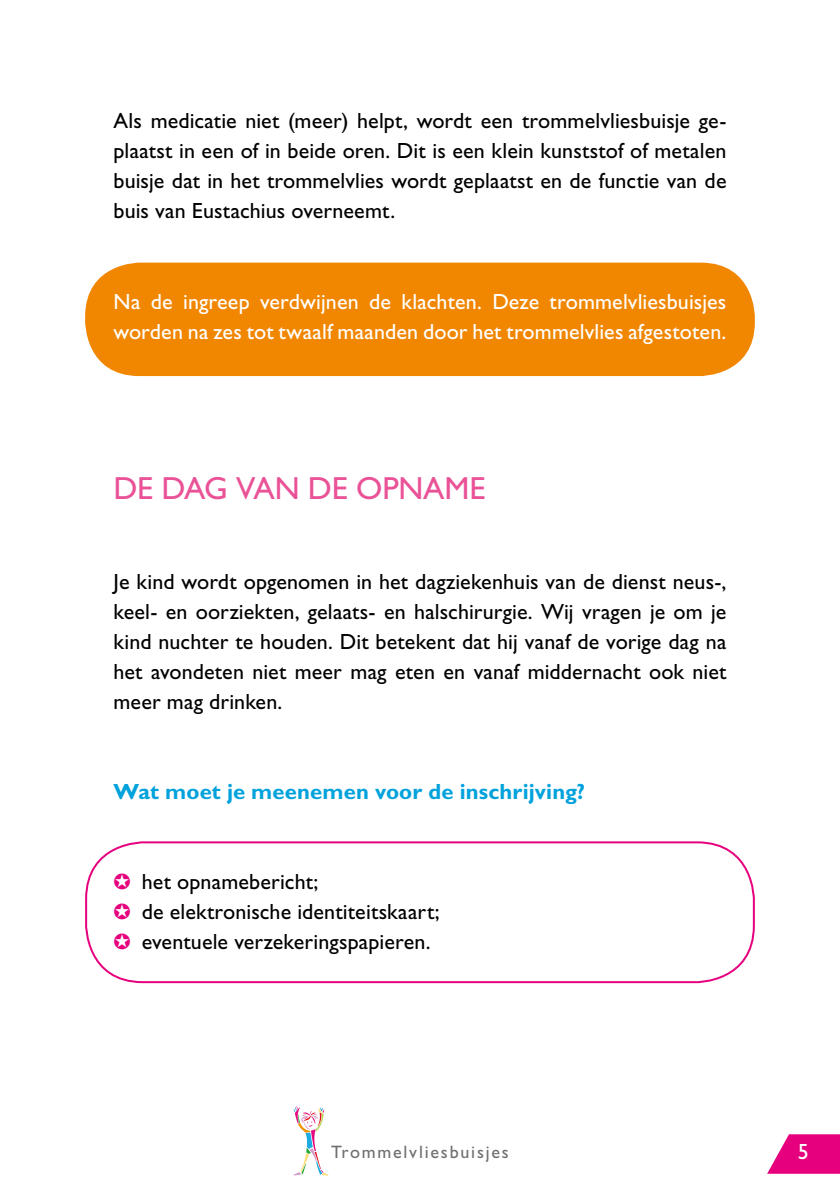
<style>
.page{position:relative;width:840px;height:1191px;background:#fff}
.page>*{position:absolute;margin:0;border:0;box-sizing:border-box;transform-origin:0 0}
.t1{font:32px "Gill Sans Std";letter-spacing:-.005em;color:#ea5297}
.t2{font:22px/30px "Gill Sans Std";letter-spacing:.005em;color:#000;text-align:justify}
.t3{font:22px/30px "Gill Sans Std";letter-spacing:.005em;color:#fff}
.t4{font:700 22px "Gill Sans Std";letter-spacing:.005em;color:#00a2dc}
.t5{font:18px "Gill Sans Std";letter-spacing:.1em;color:#706f6f}
.s1{color:#e6007d}
</style>
<div class="page">
<svg style="left:767px;top:1134px;width:72px;height:39px"></svg>
<svg style="left:293px;top:1106px;width:35px;height:69px"></svg>
<div style="left:85px;top:263px;width:669px;height:113px;background:#f18700;border-radius:54px"></div>
<div style="left:85px;top:841px;width:669px;height:142px;border:2px solid #e6007d;border-radius:57px"></div>
<p class="t2" style="left:113px;top:106px;width:614px">Als medicatie niet (meer) helpt, wordt een trommelvliesbuisje ge&shy;plaatst in een of in beide oren. Dit is een klein kunststof of metalen buisje dat in het trommelvlies wordt geplaatst en de functie van de buis van Eustachius overneemt.</p>
<p class="t3" style="left:113px;top:286px;width:614px">Na de ingreep verdwijnen de klachten. Deze trommelvliesbuisjes worden na zes tot twaalf maanden door het trommelvlies afgestoten.</p>
<h1 class="t1" style="left:113px;top:469px;width:373px">DE DAG VAN DE OPNAME</h1>
<p class="t2" style="left:113px;top:566px;width:614px">Je kind wordt opgenomen in het dagziekenhuis van de dienst neus-, keel- en oorziekten, gelaats- en halschirurgie. Wij vragen je om je kind nuchter te houden. Dit betekent dat hij vanaf de vorige dag na het avondeten niet meer mag eten en vanaf middernacht ook niet meer mag drinken.</p>
<p class="t4" style="left:113px;top:778px;width:473px">Wat moet je meenemen voor de inschrijving?</p>
<p class="t2" style="left:113px;top:866px;width:327px;text-align:left"><span class="s1">✪</span> het opnamebericht;<br><span class="s1">✪</span> de elektronische identiteitskaart; <span class="s1">✪</span> eventuele verzekeringspapieren.</p>
<p class="t5" style="left:331px;top:1141px;width:179px">Trommelvliesbuisjes</p>
<p class="t3" style="left:797px;top:1136px;width:12px">5</p>
</div>
